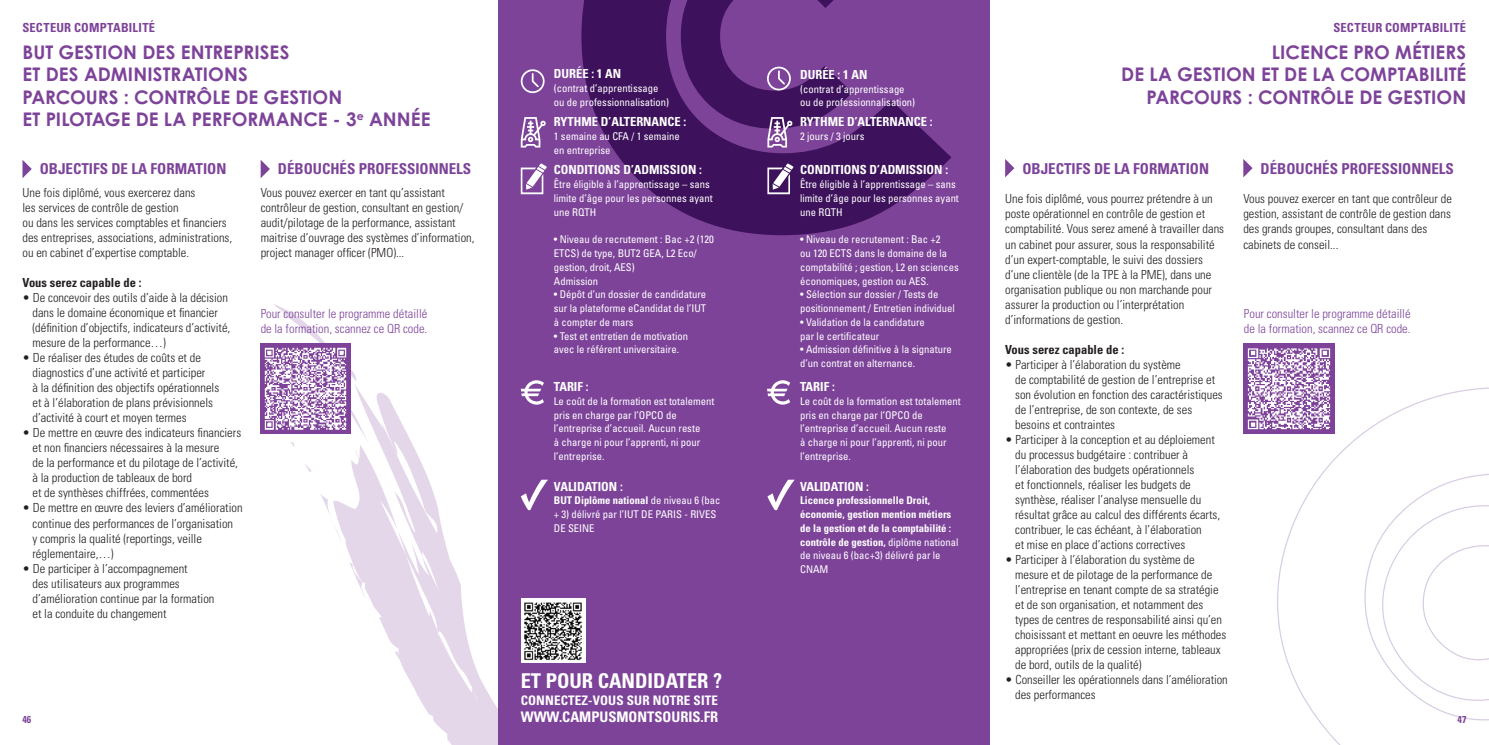
<style>
.page{position:relative;width:1489px;height:745px;background:#fff}
.page>*{position:absolute;margin:0;border:0;box-sizing:border-box;transform-origin:0 0}
.t1{font:700 condensed 20.38px "Univers LT Std";color:#fff}
.t2{font:700 18.75px/22.5px "Century Gothic Pro";color:#7d4399}
.t3{font:700 condensed 15px "Univers LT Std";color:#7d4399}
.t4{font:700 condensed 14.5px "Univers LT Std";color:#fff}
.t5{font:700 condensed 13.12px "Univers LT Std";letter-spacing:.01em;color:#fff}
.t6{font:300 condensed 12.5px/15px "Univers LT Std";color:#231f20}
.t7{font:700 condensed 12.5px "Univers LT Std";color:#fff}
.t8{font:300 condensed 12.5px/15px "Univers LT Std";color:#7d4399}
.t9{font:700 condensed 12.5px "Univers LT Std";letter-spacing:.015em;color:#7d4399}
.t10{font:700 condensed 12.5px "Univers LT Std";color:#231f20}
.t11{font:condensed 10.62px/13.8px "Univers LT Std";color:#fff}
.t12{font:700 condensed 10.62px/13.8px "Univers LT Std";color:#fff}
.t13{font:700 condensed 10px "Univers LT Std";color:#7d4399}
.s1{font-weight:700}
.s2{font-weight:400}
</style>
<div class="page">
<div style="left:499px;top:0;width:491px;height:744px;background:#7d4399"></div>
<svg style="left:581px;top:0;width:371px;height:235px;fill:#3d115b"></svg>
<svg style="left:1272px;top:385px;width:216px;height:359px"></svg>
<svg style="left:1379px;top:503px;width:109px;height:199px"></svg>
<svg style="left:341px;top:382px;width:245px;height:362px"></svg>
<svg style="left:321px;top:494px;width:20px;height:47px"></svg>
<svg style="left:394px;top:651px;width:31px;height:43px"></svg>
<svg style="left:265px;top:304px;width:104px;height:168px"></svg>
<svg style="left:680px;top:0;width:172px;height:147px"></svg>
<svg style="left:767px;top:163px;width:26px;height:31px"></svg>
<svg style="left:22px;top:160px;width:10px;height:18px"></svg>
<svg style="left:1005px;top:159px;width:9px;height:18px"></svg>
<svg style="left:261px;top:160px;width:9px;height:18px"></svg>
<svg style="left:1243px;top:159px;width:9px;height:18px"></svg>
<svg style="left:520px;top:69px;width:24px;height:24px"></svg>
<svg style="left:520px;top:117px;width:26px;height:30px"></svg>
<svg style="left:520px;top:163px;width:27px;height:31px"></svg>
<svg style="left:520px;top:380px;width:24px;height:24px"></svg>
<svg style="left:767px;top:380px;width:23px;height:24px"></svg>
<svg style="left:520px;top:479px;width:28px;height:31px"></svg>
<svg style="left:767px;top:479px;width:27px;height:31px"></svg>
<img style="left:261px;top:343px;width:90px;height:90px">
<img style="left:1243px;top:343px;width:90px;height:90px">
<img style="left:520px;top:598px;width:65px;height:64px">
<p class="t9" style="left:22px;top:19px;width:134px">SECTEUR COMPTABILITÉ</p>
<p class="t9" style="left:1333px;top:19px;width:134px">SECTEUR COMPTABILITÉ</p>
<h2 class="t2" style="left:22px;top:40px;width:409px">BUT GESTION DES ENTREPRISES<br>ET DES ADMINISTRATIONS<br>PARCOURS : CONTRÔLE DE GESTION<br>ET PILOTAGE DE LA PERFORMANCE - 3<sup>e</sup> ANNÉE</h2>
<h2 class="t2" style="left:1121px;top:40px;width:346px;text-align:right">LICENCE PRO MÉTIERS<br>DE LA GESTION ET DE LA COMPTABILITÉ<br>PARCOURS : CONTRÔLE DE GESTION</h2>
<p class="t7" style="left:554px;top:66px;width:69px">DURÉE : 1 AN</p>
<p class="t11" style="left:554px;top:81px;width:117px">(contrat d’apprentissage ou de professionnalisation)</p>
<p class="t7" style="left:554px;top:114px;width:134px">RYTHME D’ALTERNANCE :</p>
<p class="t11" style="left:554px;top:129px;width:127px">1 semaine au CFA / 1 semaine en entreprise</p>
<p class="t7" style="left:554px;top:162px;width:149px">CONDITIONS D’ADMISSION :</p>
<p class="t11" style="left:554px;top:177px;width:160px">Être éligible à l’apprentissage – sans limite d’âge pour les personnes ayant une RQTH</p>
<p class="t11" style="left:554px;top:232px;width:161px">• Niveau de recrutement : Bac +2 (120<br>ETCS) de type, BUT2 GEA, L2 Eco/ gestion, droit, AES)<br>Admission</p>
<p class="t11" style="left:554px;top:287px;width:154px;text-align:justify">• Dépôt d’un dossier de candidature sur la plateforme eCandidat de l’IUT à compter de mars</p>
<p class="t11" style="left:554px;top:328px;width:136px">• Test et entretien de motivation avec le référent universitaire.</p>
<p class="t7" style="left:554px;top:379px;width:36px">TARIF :</p>
<p class="t11" style="left:554px;top:394px;width:162px">Le coût de la formation est totalement pris en charge par l’OPCO de l’entreprise d’accueil. Aucun reste<br>à charge ni pour l’apprenti, ni pour l’entreprise.</p>
<p class="t7" style="left:800px;top:67px;width:69px">DURÉE : 1 AN</p>
<p class="t11" style="left:800px;top:82px;width:117px">(contrat d’apprentissage ou de professionnalisation)</p>
<p class="t7" style="left:800px;top:114px;width:134px">RYTHME D’ALTERNANCE :</p>
<p class="t11" style="left:800px;top:129px;width:66px">2 jours / 3 jours</p>
<p class="t7" style="left:800px;top:162px;width:149px">CONDITIONS D’ADMISSION :</p>
<p class="t11" style="left:800px;top:177px;width:160px">Être éligible à l’apprentissage – sans limite d’âge pour les personnes ayant une RQTH</p>
<p class="t11" style="left:800px;top:232px;width:160px">• Niveau de recrutement : Bac +2<br>ou 120 ECTS dans le domaine de la comptabilité ; gestion, L2 en sciences économiques, gestion ou AES.</p>
<p class="t11" style="left:800px;top:287px;width:156px">• Sélection sur dossier / Tests de positionnement / Entretien individuel</p>
<p class="t11" style="left:800px;top:315px;width:126px">• Validation de la candidature par le certificateur</p>
<p class="t11" style="left:800px;top:342px;width:153px">• Admission définitive à la signature d’un contrat en alternance.</p>
<p class="t3" style="left:40px;top:160px;width:188px">OBJECTIFS DE LA FORMATION</p>
<p class="t3" style="left:278px;top:160px;width:195px">DÉBOUCHÉS PROFESSIONNELS</p>
<p class="t3" style="left:1022px;top:159px;width:188px">OBJECTIFS DE LA FORMATION</p>
<p class="t3" style="left:1260px;top:159px;width:195px">DÉBOUCHÉS PROFESSIONNELS</p>
<p class="t6" style="left:261px;top:185px;width:215px">Vous pouvez exercer en tant qu’assistant contrôleur de gestion, consultant en gestion/ audit/pilotage de la performance, assistant maitrise d’ouvrage des systèmes d’information, project manager officer (PMO)...</p>
<p class="t6" style="left:22px;top:185px;width:211px">Une fois diplômé, vous exercerez dans<br>les services de contrôle de gestion<br>ou dans les services comptables et financiers des entreprises, associations, administrations, ou en cabinet d’expertise comptable.</p>
<p class="t10" style="left:22px;top:275px;width:120px">Vous serez capable de :</p>
<p class="t6" style="left:32px;top:290px;width:199px;text-indent:-10px">• De concevoir des outils d’aide à la décision dans le domaine économique et financier (définition d’objectifs, indicateurs d’activité, mesure de la performance…)</p>
<p class="t6" style="left:32px;top:350px;width:188px;text-indent:-10px">• De réaliser des études de coûts et de diagnostics d’une activité et participer<br>à la définition des objectifs opérationnels et à l’élaboration de plans prévisionnels d’activité à court et moyen termes</p>
<p class="t6" style="left:32px;top:425px;width:210px;text-indent:-10px">• De mettre en œuvre des indicateurs financiers et non financiers nécessaires à la mesure<br>de la performance et du pilotage de l’activité, à la production de tableaux de bord<br>et de synthèses chiffrées, commentées</p>
<p class="t6" style="left:32px;top:500px;width:211px;text-indent:-10px">• De mettre en œuvre des leviers d’amélioration continue des performances de l’organisation<br>y compris la qualité (reportings, veille réglementaire,…)</p>
<p class="t6" style="left:32px;top:560px;width:183px;text-indent:-10px">• De participer à l’accompagnement<br>des utilisateurs aux programmes d’amélioration continue par la formation et la conduite du changement</p>
<p class="t6" style="left:1005px;top:191px;width:220px">Une fois diplômé, vous pourrez prétendre à un poste opérationnel en contrôle de gestion et comptabilité. Vous serez amené à travailler dans un cabinet pour assurer, sous la responsabilité d’un expert-comptable, le suivi des dossiers d’une clientèle (de la TPE à la PME), dans une organisation publique ou non marchande pour assurer la production ou l’interprétation d’informations de gestion.</p>
<p class="t10" style="left:1005px;top:341px;width:120px">Vous serez capable de :</p>
<p class="t6" style="left:1015px;top:356px;width:209px;text-indent:-10px">• Participer à l’élaboration du système<br>de comptabilité de gestion de l’entreprise et son évolution en fonction des caractéristiques de l’entreprise, de son contexte, de ses besoins et contraintes</p>
<p class="t6" style="left:1015px;top:431px;width:206px;text-indent:-10px">• Participer à la conception et au déploiement du processus budgétaire : contribuer à l’élaboration des budgets opérationnels<br>et fonctionnels, réaliser les budgets de synthèse, réaliser l’analyse mensuelle du résultat grâce au calcul des différents écarts, contribuer, le cas échéant, à l’élaboration<br>et mise en place d’actions correctives</p>
<p class="t6" style="left:1015px;top:551px;width:213px;text-indent:-10px">• Participer à l’élaboration du système de mesure et de pilotage de la performance de l’entreprise en tenant compte de sa stratégie et de son organisation, et notamment des types de centres de responsabilité ainsi qu’en choisissant et mettant en oeuvre les méthodes appropriées (prix de cession interne, tableaux de bord, outils de la qualité)</p>
<p class="t6" style="left:1015px;top:671px;width:214px;text-indent:-10px">• Conseiller les opérationnels dans l’amélioration des performances</p>
<p class="t6" style="left:1243px;top:191px;width:210px">Vous pouvez exercer en tant que contrôleur de gestion, assistant de contrôle de gestion dans des grands groupes, consultant dans des cabinets de conseil...</p>
<p class="t8" style="left:261px;top:306px;width:168px">Pour consulter le programme détaillé de la formation, scannez ce QR code.</p>
<p class="t8" style="left:1243px;top:306px;width:168px">Pour consulter le programme détaillé de la formation, scannez ce QR code.</p>
<p class="t7" style="left:800px;top:379px;width:36px">TARIF :</p>
<p class="t11" style="left:800px;top:394px;width:162px">Le coût de la formation est totalement pris en charge par l’OPCO de l’entreprise d’accueil. Aucun reste<br>à charge ni pour l’apprenti, ni pour l’entreprise.</p>
<p class="t7" style="left:554px;top:478px;width:70px">VALIDATION :</p>
<p class="t11" style="left:554px;top:493px;width:168px"><span class="s1">BUT Diplôme national</span> de niveau 6 (bac + 3) délivré par l’IUT DE PARIS - RIVES<br>DE SEINE</p>
<p class="t7" style="left:800px;top:478px;width:70px">VALIDATION :</p>
<p class="t12" style="left:800px;top:493px;width:160px">Licence professionnelle Droit, économie, gestion mention métiers de la gestion et de la comptabilité : contrôle de gestion, <span class="s2">diplôme national de niveau 6 (bac+3) délivré par le<br>CNAM</span></p>
<h1 class="t1" style="left:520px;top:667px;width:203px">ET POUR CANDIDATER ?</h1>
<p class="t5" style="left:520px;top:691px;width:199px">CONNECTEZ-VOUS SUR NOTRE SITE</p>
<p class="t4" style="left:520px;top:708px;width:199px">WWW.CAMPUSMONTSOURIS.FR</p>
<p class="t13" style="left:22px;top:712px;width:10px">46</p>
<p class="t13" style="left:1457px;top:712px;width:10px">47</p>
</div>
